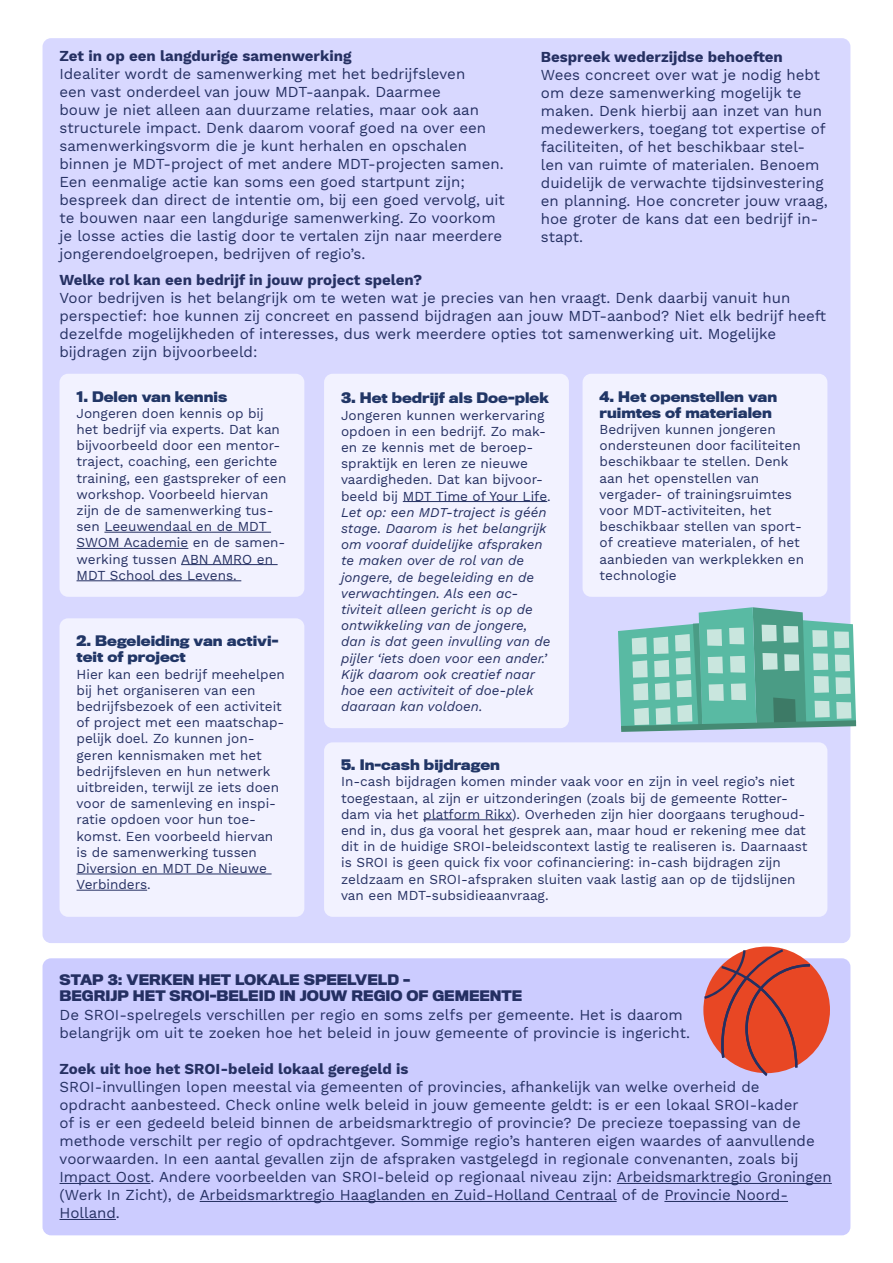
<style>
.page{position:relative;width:893px;height:1263px;background:#fff}
.page>*{position:absolute;margin:0;border:0;box-sizing:border-box;transform-origin:0 0}
.t1{font:15px/18px "Work Sans";color:#253062}
.t2{font:700 15px "Work Sans";color:#253062}
.t3{font:13.5px/16.2px "Work Sans";color:#253062}
.t4{font:italic 13.5px/16.2px "Work Sans";color:#253062}
.t5{font:700 13.5px/16.2px "Titling Gothic FB";color:#213666}
.t6{font:700 13.5px/16.2px "Titling Gothic FB";color:#242f62}
</style>
<div class="page">
<div style="left:43px;top:38px;width:807px;height:905px;background:#d8d8ff;border-radius:9px"></div>
<div style="left:60px;top:374px;width:244px;height:223px;background:#f2f2ff;border-radius:9px"></div>
<hr style="left:104px;top:532px;width:167px;height:1px;background:#253062">
<hr style="left:77px;top:548px;width:111px;height:1px;background:#253062">
<hr style="left:181px;top:564px;width:97px;height:1px;background:#253062">
<hr style="left:77px;top:580px;width:164px;height:1px;background:#253062">
<div style="left:583px;top:374px;width:244px;height:223px;background:#f2f2ff;border-radius:9px"></div>
<div style="left:324px;top:742px;width:503px;height:175px;background:#f2f2ff;border-radius:9px"></div>
<hr style="left:423px;top:819px;width:89px;height:1px;background:#253062">
<div style="left:60px;top:618px;width:244px;height:299px;background:#f2f2ff;border-radius:9px"></div>
<hr style="left:77px;top:874px;width:195px;height:1px;background:#253062">
<hr style="left:77px;top:890px;width:70px;height:1px;background:#253062">
<div style="left:324px;top:374px;width:245px;height:354px;background:#f2f2ff;border-radius:9px"></div>
<hr style="left:403px;top:501px;width:144px;height:1px;background:#253062">
<div style="left:43px;top:958px;width:807px;height:277px;background:#ccf;border-radius:9px"></div>
<hr style="left:60px;top:1183px;width:91px;height:1px;background:#253062">
<hr style="left:617px;top:1183px;width:215px;height:1px;background:#253062">
<hr style="left:200px;top:1201px;width:417px;height:1px;background:#253062">
<hr style="left:664px;top:1201px;width:124px;height:1px;background:#253062">
<hr style="left:60px;top:1219px;width:56px;height:1px;background:#253062">
<svg style="left:703px;top:946px;width:127px;height:130px"></svg>
<svg style="left:618px;top:607px;width:239px;height:128px;background:#83c1b6"></svg>
<p class="t2" style="left:60px;top:47px;width:293px">Zet in op een langdurige samenwerking</p>
<p class="t1" style="left:60px;top:66px;width:447px">Idealiter wordt de samenwerking met het bedrijfsleven<br>een vast onderdeel van jouw MDT-aanpak. Daarmee<br>bouw je niet alleen aan duurzame relaties, maar ook aan structurele impact. Denk daarom vooraf goed na over een samenwerkingsvorm die je kunt herhalen en opschalen binnen je MDT-project of met andere MDT-projecten samen.<br>Een eenmalige actie kan soms een goed startpunt zijn; bespreek dan direct de intentie om, bij een goed vervolg, uit te bouwen naar een langdurige samenwerking. Zo voorkom je losse acties die lastig door te vertalen zijn naar meerdere jongerendoelgroepen, bedrijven of regio’s.</p>
<p class="t2" style="left:541px;top:48px;width:243px">Bespreek wederzijdse behoeften</p>
<p class="t1" style="left:541px;top:66px;width:288px">Wees concreet over wat je nodig hebt om deze samenwerking mogelijk te maken. Denk hierbij aan inzet van hun medewerkers, toegang tot expertise of faciliteiten, of het beschikbaar stel&shy;len van ruimte of materialen. Benoem duidelijk de verwachte tijdsinvestering en planning. Hoe concreter jouw vraag, hoe groter de kans dat een bedrijf in&shy;stapt.</p>
<p class="t2" style="left:60px;top:271px;width:364px">Welke rol kan een bedrijf in jouw project spelen?</p>
<p class="t1" style="left:60px;top:290px;width:768px">Voor bedrijven is het belangrijk om te weten wat je precies van hen vraagt. Denk daarbij vanuit hun perspectief: hoe kunnen zij concreet en passend bijdragen aan jouw MDT-aanbod? Niet elk bedrijf heeft dezelfde mogelijkheden of interesses, dus werk meerdere opties tot samenwerking uit. Mogelijke bijdragen zijn bijvoorbeeld:</p>
<p class="t5" style="left:77px;top:388px;width:152px">1. Delen van kennis</p>
<p class="t3" style="left:77px;top:406px;width:211px">Jongeren doen kennis op bij het bedrijf via experts. Dat kan bijvoorbeeld door een mentor&shy;traject, coaching, een gerichte training, een gastspreker of een workshop. Voorbeeld hiervan zijn de de samenwerking tus&shy;sen Leeuwendaal en de MDT<br>SWOM Academie en de samen&shy;werking tussen ABN AMRO en<br>MDT School des Levens.</p>
<p class="t5" style="left:600px;top:388px;width:179px">4. Het openstellen van ruimtes of materialen</p>
<p class="t3" style="left:600px;top:422px;width:206px">Bedrijven kunnen jongeren ondersteunen door faciliteiten beschikbaar te stellen. Denk aan het openstellen van vergader- of trainingsruimtes voor MDT-activiteiten, het beschikbaar stellen van sport&shy;of creatieve materialen, of het aanbieden van werkplekken en technologie</p>
<p class="t5" style="left:341px;top:390px;width:209px">3. Het bedrijf als Doe-plek</p>
<p class="t3" style="left:341px;top:407px;width:211px">Jongeren kunnen werkervaring opdoen in een bedrijf. Zo mak&shy;en ze kennis met de beroep&shy;spraktijk en leren ze nieuwe vaardigheden. Dat kan bijvoor&shy;beeld bij MDT Time of Your Life.</p>
<p class="t4" style="left:341px;top:503px;width:211px">Let op: een MDT-traject is géén stage. Daarom is het belangrijk om vooraf duidelijke afspraken te maken over de rol van de jongere, de begeleiding en de verwachtingen. Als een ac&shy;tiviteit alleen gericht is op de ontwikkeling van de jongere, dan is dat geen invulling van de pijler ‘iets doen voor een ander.’<br>Kijk daarom ook creatief naar hoe een activiteit of doe-plek daaraan kan voldoen.</p>
<p class="t5" style="left:77px;top:632px;width:203px">2. Begeleiding van activi&shy;teit of project</p>
<p class="t3" style="left:77px;top:666px;width:210px">Hier kan een bedrijf meehelpen bij het organiseren van een bedrijfsbezoek of een activiteit of project met een maatschap&shy;pelijk doel. Zo kunnen jon&shy;geren kennismaken met het bedrijfsleven en hun netwerk uitbreiden, terwijl ze iets doen voor de samenleving en inspi&shy;ratie opdoen voor hun toe&shy;komst. Een voorbeeld hiervan is de samenwerking tussen<br>Diversion en MDT De Nieuwe<br>Verbinders.</p>
<p class="t5" style="left:341px;top:757px;width:161px">5. In-cash bijdragen</p>
<p class="t3" style="left:341px;top:774px;width:468px">In-cash bijdragen komen minder vaak voor en zijn in veel regio’s niet toegestaan, al zijn er uitzonderingen (zoals bij de gemeente Rotter&shy;dam via het platform Rikx). Overheden zijn hier doorgaans terughoud&shy;end in, dus ga vooral het gesprek aan, maar houd er rekening mee dat dit in de huidige SROI-beleidscontext lastig te realiseren is. Daarnaast is SROI is geen quick fix voor cofinanciering: in-cash bijdragen zijn zeldzaam en SROI-afspraken sluiten vaak lastig aan op de tijdslijnen van een MDT-subsidieaanvraag.</p>
<p class="t6" style="left:60px;top:971px;width:464px">STAP 3: VERKEN HET LOKALE SPEELVELD –<br>BEGRIJP HET SROI-BELEID IN JOUW REGIO OF GEMEENTE</p>
<p class="t1" style="left:60px;top:1007px;width:632px">De SROI-spelregels verschillen per regio en soms zelfs per gemeente. Het is daarom belangrijk om uit te zoeken hoe het beleid in jouw gemeente of provincie is ingericht.</p>
<p class="t2" style="left:60px;top:1060px;width:351px">Zoek uit hoe het SROI-beleid lokaal geregeld is</p>
<p class="t1" style="left:60px;top:1079px;width:774px">SROI-invullingen lopen meestal via gemeenten of provincies, afhankelijk van welke overheid de<br>opdracht aanbesteed. Check online welk beleid in jouw gemeente geldt: is er een lokaal SROI-kader<br>of is er een gedeeld beleid binnen de arbeidsmarktregio of provincie? De precieze toepassing van de methode verschilt per regio of opdrachtgever. Sommige regio’s hanteren eigen waardes of aanvullende voorwaarden. In een aantal gevallen zijn de afspraken vastgelegd in regionale convenanten, zoals bij Impact Oost. Andere voorbeelden van SROI-beleid op regionaal niveau zijn: Arbeidsmarktregio Groningen (Werk In Zicht), de Arbeidsmarktregio Haaglanden en Zuid-Holland Centraal of de Provincie Noord-Holland.</p>
</div>
